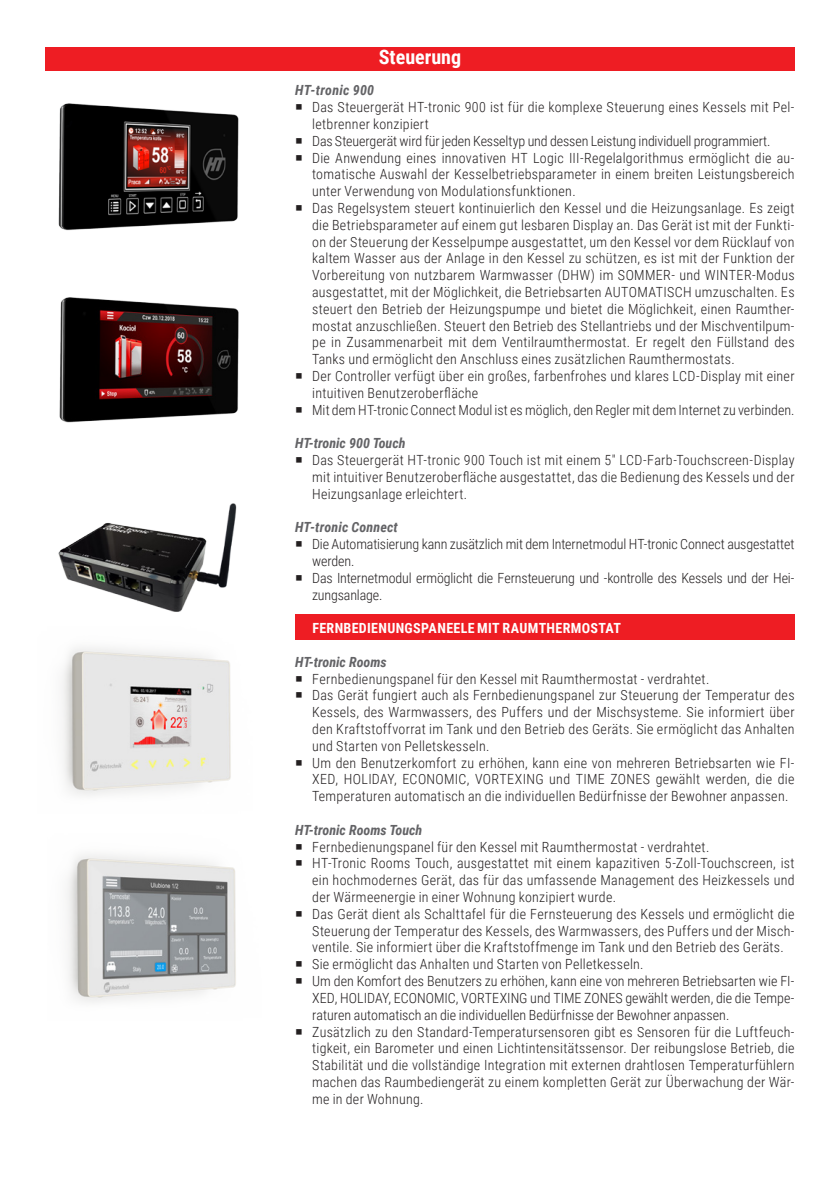
<style>
.page{position:relative;width:840px;height:1191px;background:#fff}
.page>*{position:absolute;margin:0;border:0;box-sizing:border-box;transform-origin:0 0}
.t1{font:700 20px "Roboto Condensed";color:#fff}
.t2{font:300 14px/16.8px "Roboto Condensed";letter-spacing:.02em;color:#231f20}
.t3{font:300 14px/16.8px "Roboto Condensed";letter-spacing:-.01em;color:#231f20}
.t4{font:italic 700 14px "Roboto Condensed";color:#636366}
.t5{font:700 14px "Roboto Condensed";letter-spacing:.02em;color:#fff}
.t6{font:italic 700 14px "Roboto Condensed";letter-spacing:.02em;color:#636366}
</style>
<div class="page">
<div style="left:295px;top:614px;width:499px;height:26px;background:#ee1d23"></div>
<div style="left:45px;top:47px;width:749px;height:24px;background:#ee1d23"></div>
<img style="left:58px;top:503px;width:179px;height:109px">
<img style="left:67px;top:854px;width:169px;height:149px">
<img style="left:58px;top:103px;width:181px;height:128px">
<img style="left:59px;top:297px;width:180px;height:126px">
<img style="left:62px;top:647px;width:169px;height:149px">
<h1 class="t1" style="left:378px;top:43px;width:84px">Steuerung</h1>
<p class="t6" style="left:295px;top:81px;width:81px">HT-tronic 900</p>
<p class="t2" style="left:312px;top:98px;width:483px">Das Steuergerät HT-tronic 900 ist für die komplexe Steuerung eines Kessels mit Pel&shy;letbrenner konzipiert<br>Das Steuergerät wird für jeden Kesseltyp und dessen Leistung individuell programmiert.<br>Die Anwendung eines innovativen HT Logic III-Regelalgorithmus ermöglicht die au&shy;tomatische Auswahl der Kesselbetriebsparameter in einem breiten Leistungsbereich unter Verwendung von Modulationsfunktionen.<br>Das Regelsystem steuert kontinuierlich den Kessel und die Heizungsanlage. Es zeigt die Betriebsparameter auf einem gut lesbaren Display an. Das Gerät ist mit der Funkti&shy;on der Steuerung der Kesselpumpe ausgestattet, um den Kessel vor dem Rücklauf von kaltem Wasser aus der Anlage in den Kessel zu schützen, es ist mit der Funktion der Vorbereitung von nutzbarem Warmwasser (DHW) im SOMMER- und WINTER-Modus ausgestattet, mit der Möglichkeit, die Betriebsarten AUTOMATISCH umzuschalten. Es steuert den Betrieb der Heizungspumpe und bietet die Möglichkeit, einen Raumther&shy;mostat anzuschließen. Steuert den Betrieb des Stellantriebs und der Mischventilpum&shy;pe in Zusammenarbeit mit dem Ventilraumthermostat. Er regelt den Füllstand des Tanks und ermöglicht den Anschluss eines zusätzlichen Raumthermostats.<br>Der Controller verfügt über ein großes, farbenfrohes und klares LCD-Display mit einer intuitiven Benutzeroberfläche<br>Mit dem HT-tronic Connect Modul ist es möglich, den Regler mit dem Internet zu verbinden.</p>
<p class="t4" style="left:295px;top:433px;width:112px">HT-tronic 900 Touch</p>
<p class="t2" style="left:312px;top:451px;width:483px;text-align:justify">Das Steuergerät HT-tronic 900 Touch ist mit einem 5″ LCD-Farb-Touchscreen-Display mit intuitiver Benutzeroberfläche ausgestattet, das die Bedienung des Kessels und der Heizungsanlage erleichtert.</p>
<p class="t4" style="left:295px;top:517px;width:104px">HT-tronic Connect</p>
<p class="t3" style="left:312px;top:535px;width:483px">Die Automatisierung kann zusätzlich mit dem Internetmodul HT-tronic Connect ausgestattet werden.<br>Das Internetmodul ermöglicht die Fernsteuerung und -kontrolle des Kessels und der Hei&shy;zungsanlage.</p>
<p class="t5" style="left:312px;top:618px;width:310px">FERNBEDIENUNGSPANEELE MIT RAUMTHERMOSTAT</p>
<p class="t4" style="left:295px;top:652px;width:93px">HT-tronic Rooms</p>
<p class="t2" style="left:312px;top:669px;width:483px">Fernbedienungspanel für den Kessel mit Raumthermostat - verdrahtet.<br>Das Gerät fungiert auch als Fernbedienungspanel zur Steuerung der Temperatur des Kessels, des Warmwassers, des Puffers und der Mischsysteme. Sie informiert über den Kraftstoffvorrat im Tank und den Betrieb des Geräts. Sie ermöglicht das Anhalten und Starten von Pelletskesseln.<br>Um den Benutzerkomfort zu erhöhen, kann eine von mehreren Betriebsarten wie FI-XED, HOLIDAY, ECONOMIC, VORTEXING und TIME ZONES gewählt werden, die die Temperaturen automatisch an die individuellen Bedürfnisse der Bewohner anpassen.</p>
<p class="t4" style="left:295px;top:820px;width:128px">HT-tronic Rooms Touch</p>
<p class="t2" style="left:312px;top:837px;width:483px">Fernbedienungspanel für den Kessel mit Raumthermostat - verdrahtet.<br>HT-Tronic Rooms Touch, ausgestattet mit einem kapazitiven 5-Zoll-Touchscreen, ist ein hochmodernes Gerät, das für das umfassende Management des Heizkessels und der Wärmeenergie in einer Wohnung konzipiert wurde.<br>Das Gerät dient als Schalttafel für die Fernsteuerung des Kessels und ermöglicht die Steuerung der Temperatur des Kessels, des Warmwassers, des Puffers und der Misch&shy;ventile. Sie informiert über die Kraftstoffmenge im Tank und den Betrieb des Geräts.<br>Sie ermöglicht das Anhalten und Starten von Pelletkesseln.<br>Um den Komfort des Benutzers zu erhöhen, kann eine von mehreren Betriebsarten wie FI-XED, HOLIDAY, ECONOMIC, VORTEXING und TIME ZONES gewählt werden, die die Tempe&shy;raturen automatisch an die individuellen Bedürfnisse der Bewohner anpassen.<br>Zusätzlich zu den Standard-Temperatursensoren gibt es Sensoren für die Luftfeuch&shy;tigkeit, ein Barometer und einen Lichtintensitätssensor. Der reibungslose Betrieb, die Stabilität und die vollständige Integration mit externen drahtlosen Temperaturfühlern machen das Raumbediengerät zu einem kompletten Gerät zur Überwachung der Wär&shy;me in der Wohnung.</p>
</div>
